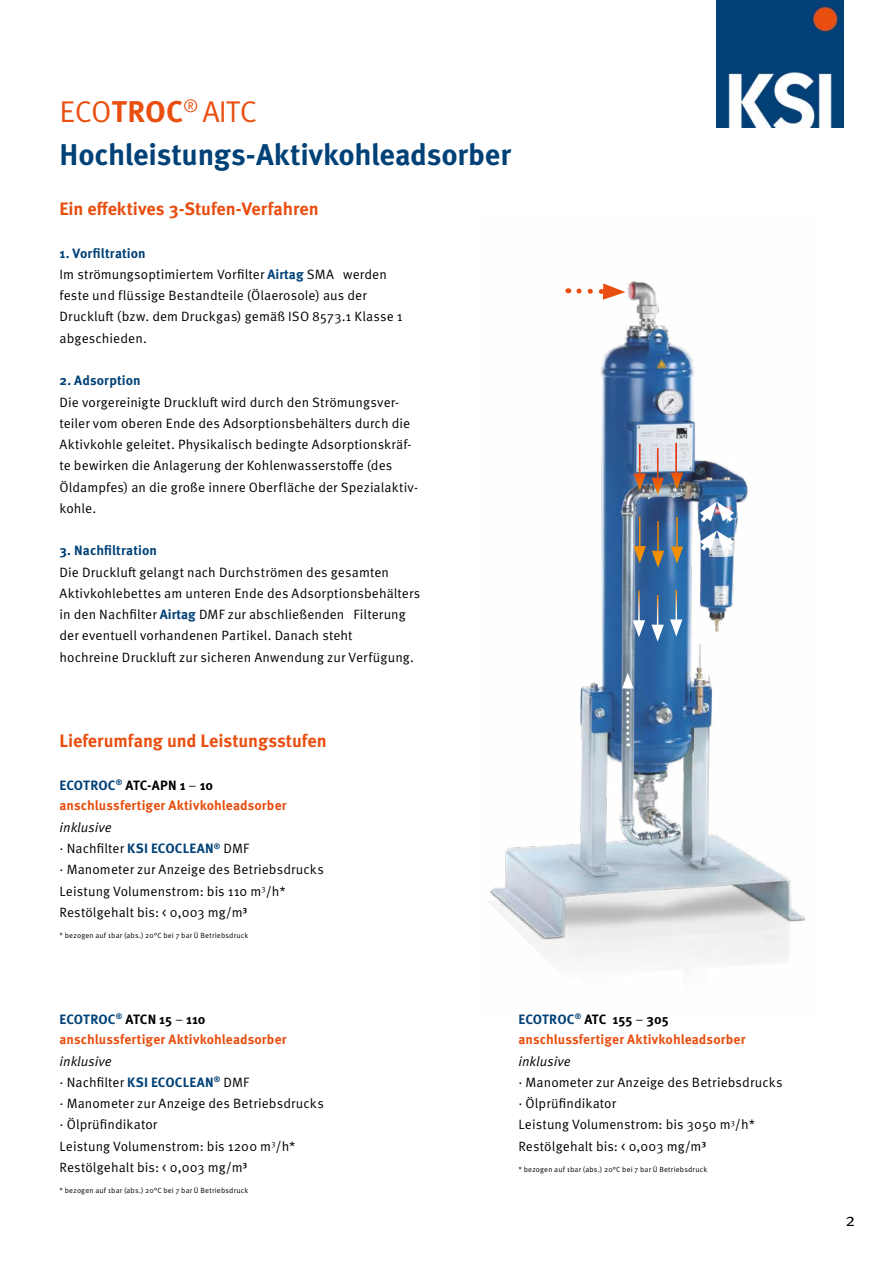
<style>
.page{position:relative;width:893px;height:1263px;background:#fff}
.page>*{position:absolute;margin:0;border:0;box-sizing:border-box;transform-origin:0 0}
.t1{font:700 30px/42.5px "Meta OT";letter-spacing:-.01em;color:#004177}
.t2{font:700 18px "Meta OT";letter-spacing:-.005em;color:#e94e0f}
.t3{font:18px "Meta OT";color:#000}
.t4{font:13.5px/21.3px "Meta OT";letter-spacing:.005em;color:#000}
.t5{font:700 13.5px/20.5px "Meta OT";letter-spacing:.005em;color:#e94e0f}
.t6{font:700 13.5px "Meta OT";letter-spacing:.005em;color:#004177}
.t7{font:italic 13.5px "Meta OT";color:#000}
.t8{font:700 7.8px "Meta OT";color:#004177}
.t9{font:7.8px "Meta OT";color:#000}
.t10{font:7.5px "Meta OT";letter-spacing:.025em;color:#000}
.s1{font-weight:400;color:#e94e0f}
.s2{color:#e94e0f}
.s3{font-weight:700;color:#004177}
.s4{color:#004177}
.s5{color:#000}
.s6{font-weight:400;color:#000}
.s7{font-style:italic}
</style>
<div class="page">
<img style="left:716px;top:0;width:128px;height:128px">
<img style="left:488px;top:281px;width:318px;height:683px">
<hr style="left:675px;top:443px;width:2px;height:36px;background:#fff">
<svg style="left:671px;top:472px;width:12px;height:18px"></svg>
<hr style="left:657px;top:448px;width:1px;height:36px;background:#fff">
<hr style="left:639px;top:444px;width:1px;height:36px;background:#fff">
<svg style="left:634px;top:473px;width:30px;height:22px"></svg>
<hr style="left:675px;top:590px;width:2px;height:36px;background:#fff">
<svg style="left:670px;top:619px;width:12px;height:17px"></svg>
<hr style="left:657px;top:595px;width:1px;height:36px;background:#fff">
<svg style="left:651px;top:625px;width:13px;height:17px"></svg>
<hr style="left:638px;top:591px;width:2px;height:35px;background:#fff">
<svg style="left:633px;top:620px;width:12px;height:17px"></svg>
<hr style="left:676px;top:517px;width:2px;height:36px;background:#fff">
<svg style="left:671px;top:546px;width:12px;height:17px"></svg>
<hr style="left:657px;top:521px;width:2px;height:36px;background:#fff">
<svg style="left:652px;top:551px;width:12px;height:17px"></svg>
<hr style="left:639px;top:516px;width:1px;height:36px;background:#fff">
<svg style="left:633px;top:546px;width:13px;height:17px"></svg>
<svg style="left:568px;top:283px;width:57px;height:17px"></svg>
<svg style="left:622px;top:673px;width:11px;height:73px"></svg>
<svg style="left:719px;top:457px;width:20px;height:8px"></svg>
<svg style="left:697px;top:502px;width:40px;height:53px"></svg>
<h1 class="t1" style="left:60px;top:91px;width:453px"><span class="s1">ECO</span><span class="s2">TROC</span><sup>®</sup> <span class="s1">AITC<br></span>Hochleistungs-Aktivkohleadsorber</h1>
<h2 class="t2" style="left:60px;top:197px;width:261px">Ein effektives 3-Stufen-Verfahren</h2>
<p class="t4" style="left:60px;top:242px;width:345px"><span class="s3">1. Vorfiltration<br></span>Im strömungsoptimiertem Vorfilter <span class="s3">Airtag</span> SMA werden feste und flüssige Bestandteile (Ölaerosole) aus der Druckluft (bzw. dem Druckgas) gemäß ISO 8573.1 Klasse 1 abgeschieden.</p>
<p class="t6" style="left:60px;top:372px;width:83px">2. Adsorption</p>
<p class="t4" style="left:60px;top:391px;width:360px">Die vorgereinigte Druckluft wird durch den Strömungsver&shy;teiler vom oberen Ende des Adsorptionsbehälters durch die Aktivkohle geleitet. Physikalisch bedingte Adsorptionskräf&shy;te bewirken die Anlagerung der Kohlenwasserstoffe (des Öldampfes) an die große innere Oberfläche der Spezialaktiv&shy;kohle.</p>
<p class="t6" style="left:60px;top:542px;width:99px">3. Nachfiltration</p>
<p class="t4" style="left:60px;top:561px;width:362px">Die Druckluft gelangt nach Durchströmen des gesamten Aktivkohlebettes am unteren Ende des Adsorptionsbehälters in den Nachfilter <span class="s3">Airtag</span> DMF zur abschließenden Filterung der eventuell vorhandenen Partikel. Danach steht<br>hochreine Druckluft zur sicheren Anwendung zur Verfügung.</p>
<h2 class="t2" style="left:60px;top:729px;width:269px">Lieferumfang und Leistungsstufen</h2>
<p class="t5" style="left:60px;top:775px;width:229px"><span class="s4">ECOTROC</span><sup>®</sup> <span class="s5">ATC-APN 1</span> <span class="s6">–</span> <span class="s5">10 </span>anschlussfertiger Aktivkohleadsorber</p>
<p class="t4" style="left:60px;top:816px;width:266px"><span class="s7">inklusive<br></span>· Nachfilter <span class="s3">KSI ECOCLEAN</span><sup>®</sup> DMF<br>· Manometer zur Anzeige des Betriebsdrucks<br>Leistung Volumenstrom: bis 110 m<sup>3</sup>/h*<br>Restölgehalt bis: &lt; 0,003 mg/m<sup>3</sup></p>
<p class="t10" style="left:60px;top:931px;width:190px">* bezogen auf 1bar (abs.) 20°C bei 7 bar Ü Betriebsdruck</p>
<p class="t8" style="left:116px;top:1011px;width:8px">®</p>
<p class="t5" style="left:60px;top:1009px;width:229px"><span class="s4">ECOTROC</span> <span class="s5">ATCN 15</span> <span class="s6">–</span> <span class="s5">110 </span>anschlussfertiger Aktivkohleadsorber</p>
<p class="t4" style="left:60px;top:1050px;width:266px"><span class="s7">inklusive<br></span>· Nachfilter <span class="s3">KSI ECOCLEAN</span><sup>®</sup> DMF<br>· Manometer zur Anzeige des Betriebsdrucks · Ölprüfindikator</p>
<p class="t4" style="left:60px;top:1135px;width:237px">Leistung Volumenstrom: bis 1200 m /h*<br>Restölgehalt bis: &lt; 0,003 mg/m<sup>3</sup></p>
<p class="t10" style="left:60px;top:1186px;width:190px">* bezogen auf 1bar (abs.) 20°C bei 7 bar Ü Betriebsdruck</p>
<p class="t9" style="left:271px;top:1139px;width:6px">3</p>
<p class="t5" style="left:518px;top:1009px;width:229px"><span class="s4">ECOTROC</span><sup>®</sup> <span class="s5">ATC 155</span> <span class="s6">–</span> <span class="s5">305 </span>anschlussfertiger Aktivkohleadsorber</p>
<p class="t7" style="left:518px;top:1053px;width:54px">inklusive</p>
<p class="t4" style="left:518px;top:1072px;width:266px">· Manometer zur Anzeige des Betriebsdrucks · Ölprüfindikator<br>Leistung Volumenstrom: bis 3050 m<sup>3</sup>/h* Restölgehalt bis: &lt; 0,003 mg/m<sup>3</sup></p>
<p class="t10" style="left:518px;top:1165px;width:190px">* bezogen auf 1bar (abs.) 20°C bei 7 bar Ü Betriebsdruck</p>
<h2 class="t3" style="left:845px;top:1208px;width:11px">2</h2>
</div>
